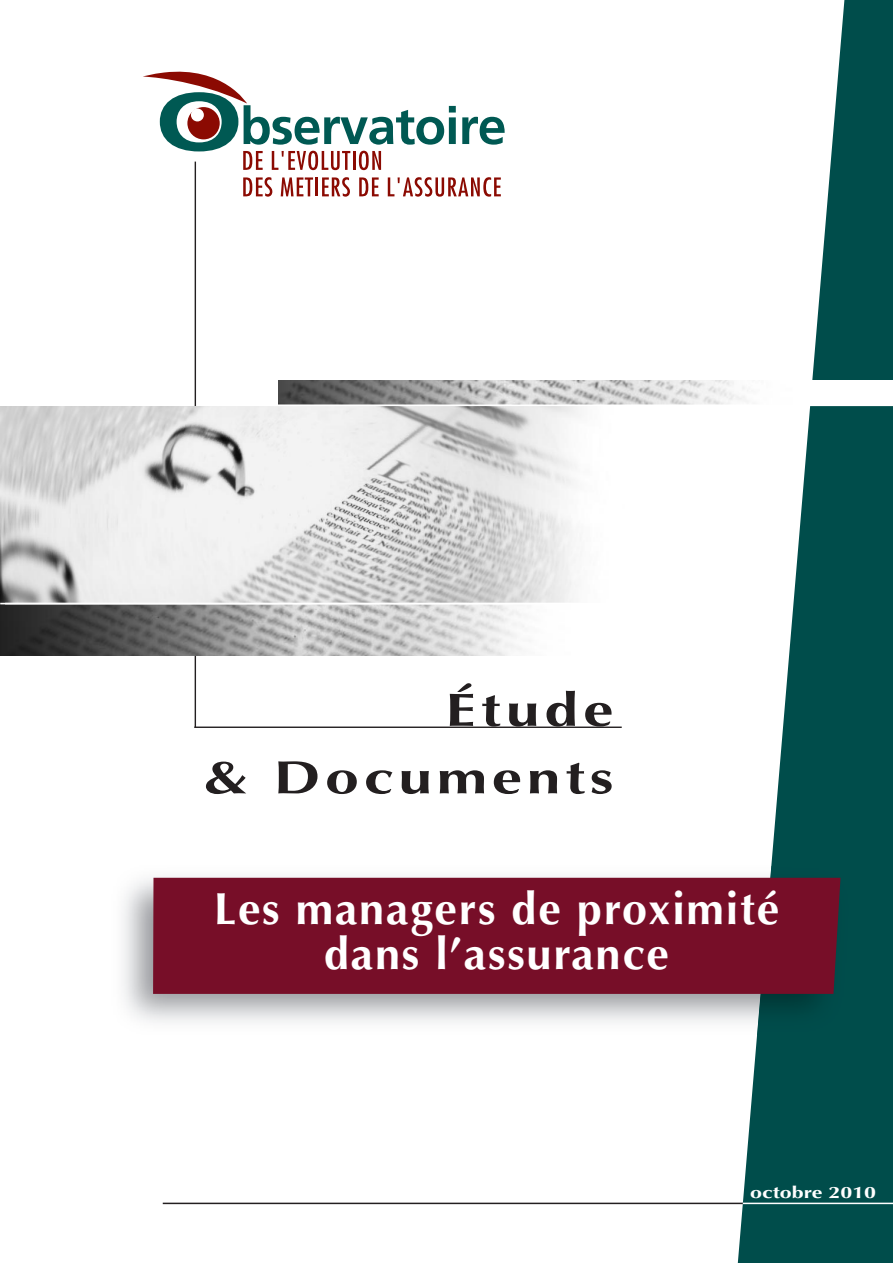
<style>
.page{position:relative;width:893px;height:1263px;background:#fff}
.page>*{position:absolute;margin:0;border:0;box-sizing:border-box;transform-origin:0 0}
.t1{font:700 46.5px/67.5px "Optima LT Std";letter-spacing:.08em;color:#231f20;text-align:right;scale:1.3 1}
.t2{font:700 45px/45px "Optima LT Std";letter-spacing:.04em;color:#fff;text-align:center}
.t3{font:700 16.5px "Optima LT Std";color:#fff;scale:1.3 1}
</style>
<div class="page">
<hr style="left:163px;top:1202px;width:614px;height:2px;background:#231f20">
<svg style="left:736px;top:0;width:157px;height:1263px;fill:#004d4b"></svg>
<img style="left:757px;top:866px;width:97px;height:169px">
<hr style="left:743px;top:1202px;width:150px;height:2px;background:#fff">
<svg style="left:462px;top:117px;width:43px;height:28px"></svg>
<svg style="left:243px;top:177px;width:29px;height:20px"></svg>
<svg style="left:281px;top:177px;width:32px;height:19px"></svg>
<hr style="left:315px;top:177px;width:3px;height:19px;background:#8b0a02">
<svg style="left:322px;top:177px;width:28px;height:20px"></svg>
<svg style="left:359px;top:177px;width:20px;height:19px"></svg>
<svg style="left:388px;top:177px;width:113px;height:20px"></svg>
<svg style="left:143px;top:71px;width:313px;height:99px"></svg>
<hr style="left:194px;top:726px;width:428px;height:2px;background:#231f20">
<div style="left:153px;top:878px;width:687px;height:116px;background:#770e28"></div>
<hr style="left:195px;top:162px;width:1px;height:566px;background:#231f20">
<div style="left:0;top:406px;width:771px;height:197px;background:#fff"></div>
<img style="left:1px;top:406px;width:580px;height:197px">
<img style="left:279px;top:380px;width:614px;height:24px">
<hr style="left:270px;top:404px;width:623px;height:2px;background:#fff">
<img style="left:0;top:605px;width:524px;height:51px">
<hr style="left:5px;top:603px;width:704px;height:1px;background:#fff">
<p class="t1" style="left:204px;top:681px;width:317px">Étude<br>&amp; Documents</p>
<p class="t2" style="left:214px;top:890px;width:567px">Les managers de proximité dans l’assurance</p>
<p class="t3" style="left:750px;top:1185px;width:99px">octobre 2010</p>
</div>
